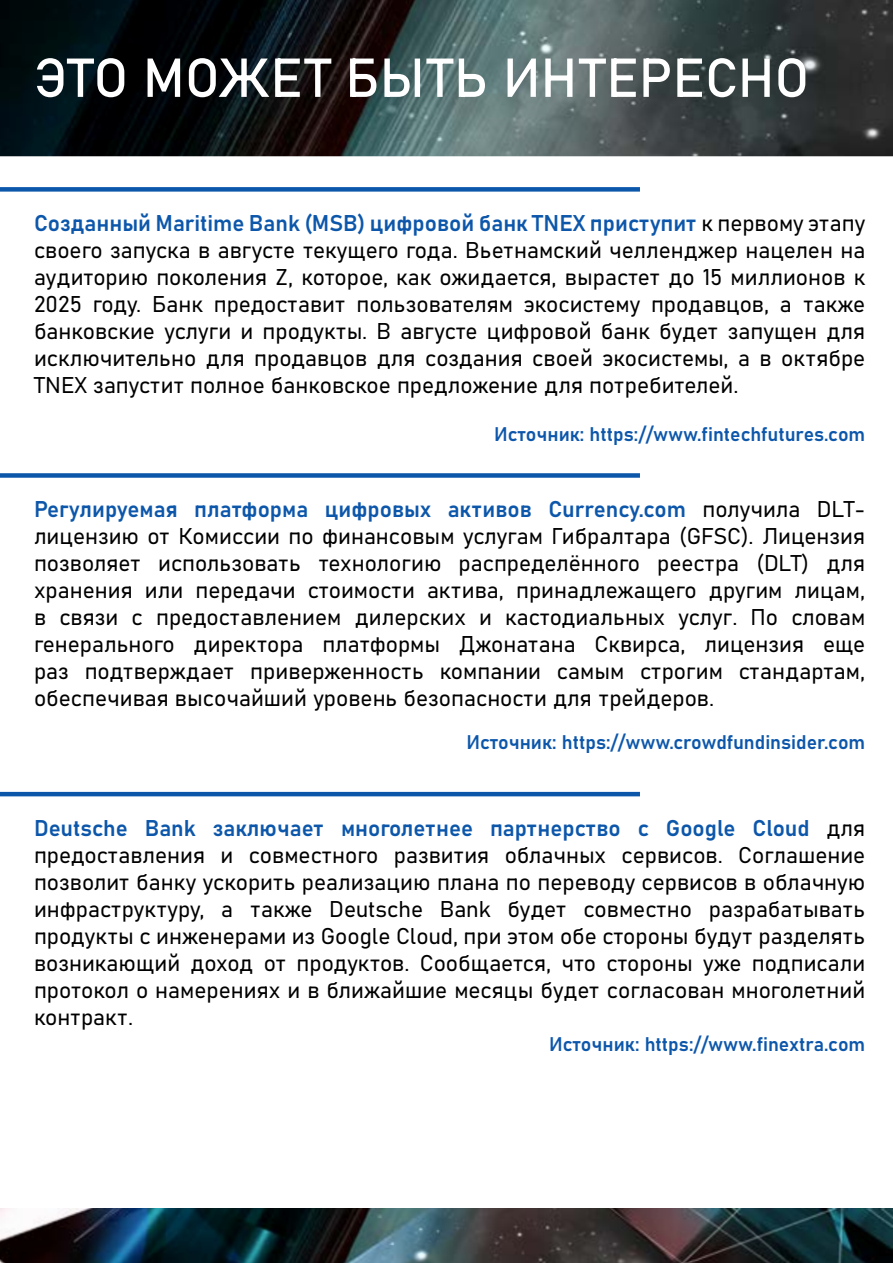
<style>
.page{position:relative;width:893px;height:1263px;background:#fff}
.page>*{position:absolute;margin:0;border:0;box-sizing:border-box;transform-origin:0 0}
.t1{font:54px "Bahnschrift";color:#fff}
.t2{font:22.5px/27px "Bahnschrift";color:#000;text-align:justify}
.t3{font:19.5px "Bahnschrift";color:#0d57ab}
.s1{color:#0d57ab}
</style>
<div class="page">
<div style="left:0;top:187px;width:640px;height:5px;background:#0d57ab"></div>
<div style="left:0;top:473px;width:640px;height:5px;background:#0d57ab"></div>
<hr style="left:0;top:792px;width:640px;height:4px;background:#0d57ab">
<img style="left:0;top:0;width:893px;height:156px">
<img style="left:0;top:1209px;width:893px;height:54px">
<h1 class="t1" style="left:34px;top:44px;width:777px">ЭТО МОЖЕТ БЫТЬ ИНТЕРЕСНО</h1>
<p class="t2" style="left:34px;top:209px;width:833px"><span class="s1">Созданный Maritime Bank (MSB) цифровой банк TNEX приступит</span> к первому этапу своего запуска в августе текущего года. Вьетнамский челленджер нацелен на аудиторию поколения Z, которое, как ожидается, вырастет до 15 миллионов к 2025 году. Банк предоставит пользователям экосистему продавцов, а также банковские услуги и продукты. В августе цифровой банк будет запущен для исключительно для продавцов для создания своей экосистемы, а в октябре TNEX запустит полное банковское предложение для потребителей.</p>
<p class="t3" style="left:494px;top:422px;width:373px">Источник: https://www.fintechfutures.com</p>
<p class="t2" style="left:34px;top:495px;width:833px"><span class="s1">Регулируемая платформа цифровых активов Currency.com</span> получила DLT&shy;лицензию от Комиссии по финансовым услугам Гибралтара (GFSC). Лицензия позволяет использовать технологию распределённого реестра (DLT) для хранения или передачи стоимости актива, принадлежащего другим лицам, в связи с предоставлением дилерских и кастодиальных услуг. По словам генерального директора платформы Джонатана Сквирса, лицензия еще раз подтверждает приверженность компании самым строгим стандартам, обеспечивая высочайший уровень безопасности для трейдеров.</p>
<p class="t3" style="left:466px;top:730px;width:400px">Источник: https://www.crowdfundinsider.com</p>
<p class="t2" style="left:34px;top:814px;width:833px"><span class="s1">Deutsche Bank заключает многолетнее партнерство с Google Cloud</span> для предоставления и совместного развития облачных сервисов. Соглашение позволит банку ускорить реализацию плана по переводу сервисов в облачную инфраструктуру, а также Deutsche Bank будет совместно разрабатывать продукты с инженерами из Google Cloud, при этом обе стороны будут разделять возникающий доход от продуктов. Сообщается, что стороны уже подписали протокол о намерениях и в ближайшие месяцы будет согласован многолетний контракт.</p>
<p class="t3" style="left:549px;top:1031px;width:318px">Источник: https://www.finextra.com</p>
</div>
